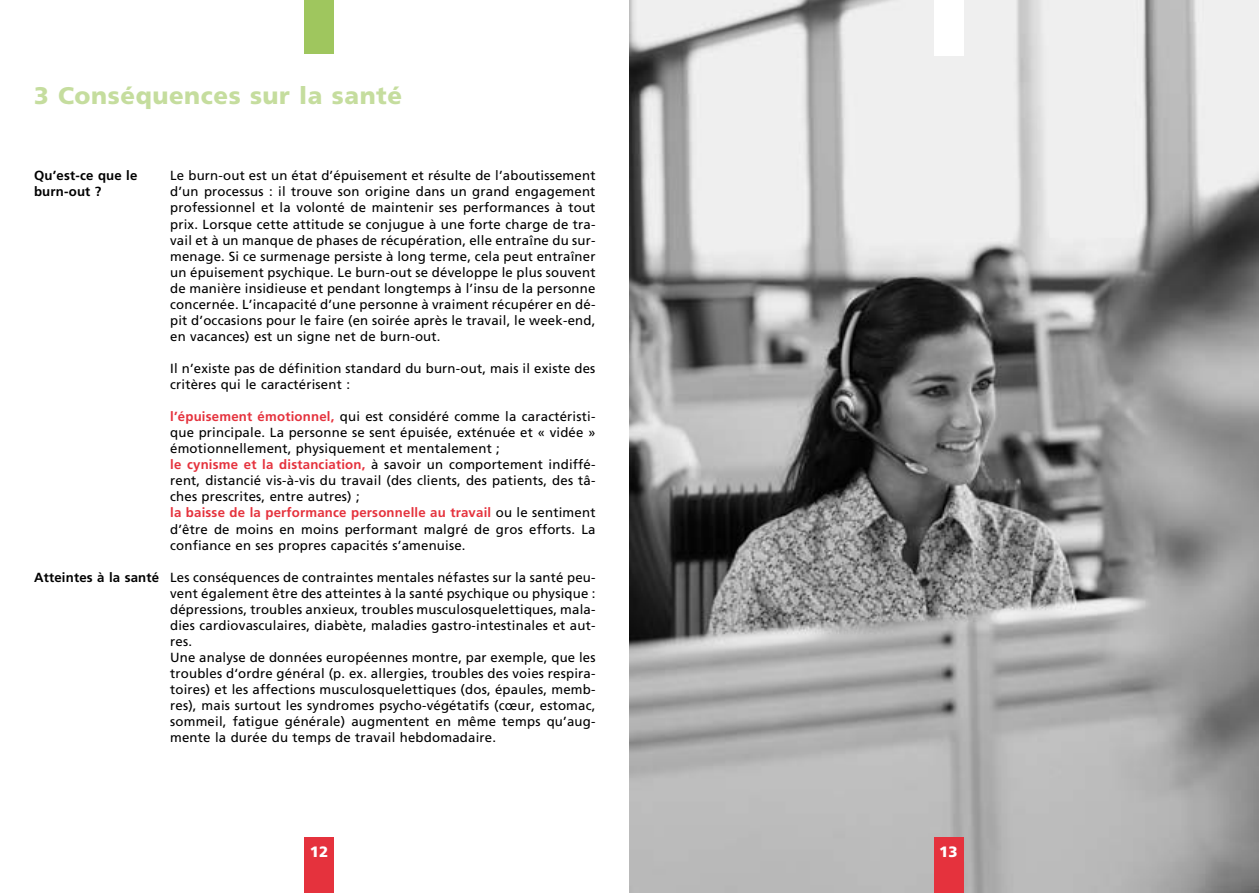
<style>
.page{position:relative;width:1259px;height:893px;background:#fff}
.page>*{position:absolute;margin:0;border:0;box-sizing:border-box;transform-origin:0 0}
.t1{font:900 24px "Frutiger";letter-spacing:.025em;color:#c5dd9e}
.t2{font:900 15px "Frutiger";color:#fff}
.t3{font:13.2px/16px "Frutiger";letter-spacing:.015em;color:#000}
.t4{font:700 13.2px/16px "Frutiger";letter-spacing:.015em;color:#000}
.s1{font-weight:700;color:#e5323d}
</style>
<div class="page">
<img style="left:629px;top:0;width:630px;height:893px">
<div style="left:304px;top:838px;width:30px;height:55px;background:#e5323d"></div>
<div style="left:933px;top:838px;width:30px;height:55px;background:#e5323d"></div>
<div style="left:933px;top:0;width:30px;height:55px;background:#fff"></div>
<div style="left:304px;top:0;width:30px;height:54px;background:#9fc65e"></div>
<h1 class="t1" style="left:34px;top:81px;width:370px">3 Conséquences sur la santé</h1>
<p class="t4" style="left:34px;top:168px;width:105px">Qu’est-ce que le burn-out ?</p>
<p class="t4" style="left:34px;top:570px;width:127px">Atteintes à la santé</p>
<p class="t3" style="left:170px;top:168px;width:427px;text-align:justify">Le burn-out est un état d’épuisement et résulte de l’aboutissement d’un processus : il trouve son origine dans un grand engagement professionnel et la volonté de maintenir ses performances à tout prix. Lorsque cette attitude se conjugue à une forte charge de tra&shy;vail et à un manque de phases de récupération, elle entraîne du sur&shy;menage. Si ce surmenage persiste à long terme, cela peut entraîner un épuisement psychique. Le burn-out se développe le plus souvent de manière insidieuse et pendant longtemps à l’insu de la personne concernée. L’incapacité d’une personne à vraiment récupérer en dé&shy;pit d’occasions pour le faire (en soirée après le travail, le week-end, en vacances) est un signe net de burn-out.</p>
<p class="t3" style="left:170px;top:360px;width:427px">Il n’existe pas de définition standard du burn-out, mais il existe des critères qui le caractérisent :</p>
<p class="t3" style="left:170px;top:409px;width:427px"><span class="s1">l’épuisement émotionnel,</span> qui est considéré comme la caractéristi&shy;que principale. La personne se sent épuisée, exténuée et « vidée » émotionnellement, physiquement et mentalement ;<br><span class="s1">le cynisme et la distanciation,</span> à savoir un comportement indiffé&shy;rent, distancié vis-à-vis du travail (des clients, des patients, des tâ&shy;ches prescrites, entre autres) ;<br><span class="s1">la baisse de la performance personnelle au travail</span> ou le sentiment d’être de moins en moins performant malgré de gros efforts. La confiance en ses propres capacités s’amenuise.</p>
<p class="t3" style="left:170px;top:569px;width:427px">Les conséquences de contraintes mentales néfastes sur la santé peu&shy;vent également être des atteintes à la santé psychique ou physique : dépressions, troubles anxieux, troubles musculosquelettiques, mala&shy;dies cardiovasculaires, diabète, maladies gastro-intestinales et aut&shy;res.<br>Une analyse de données européennes montre, par exemple, que les troubles d‘ordre général (p. ex. allergies, troubles des voies respira&shy;toires) et les affections musculosquelettiques (dos, épaules, memb&shy;res), mais surtout les syndromes psycho-végétatifs (cœur, estomac, sommeil, fatigue générale) augmentent en même temps qu’aug&shy;mente la durée du temps de travail hebdomadaire.</p>
<p class="t2" style="left:310px;top:842px;width:20px">12</p>
<p class="t2" style="left:939px;top:842px;width:20px">13</p>
</div>
